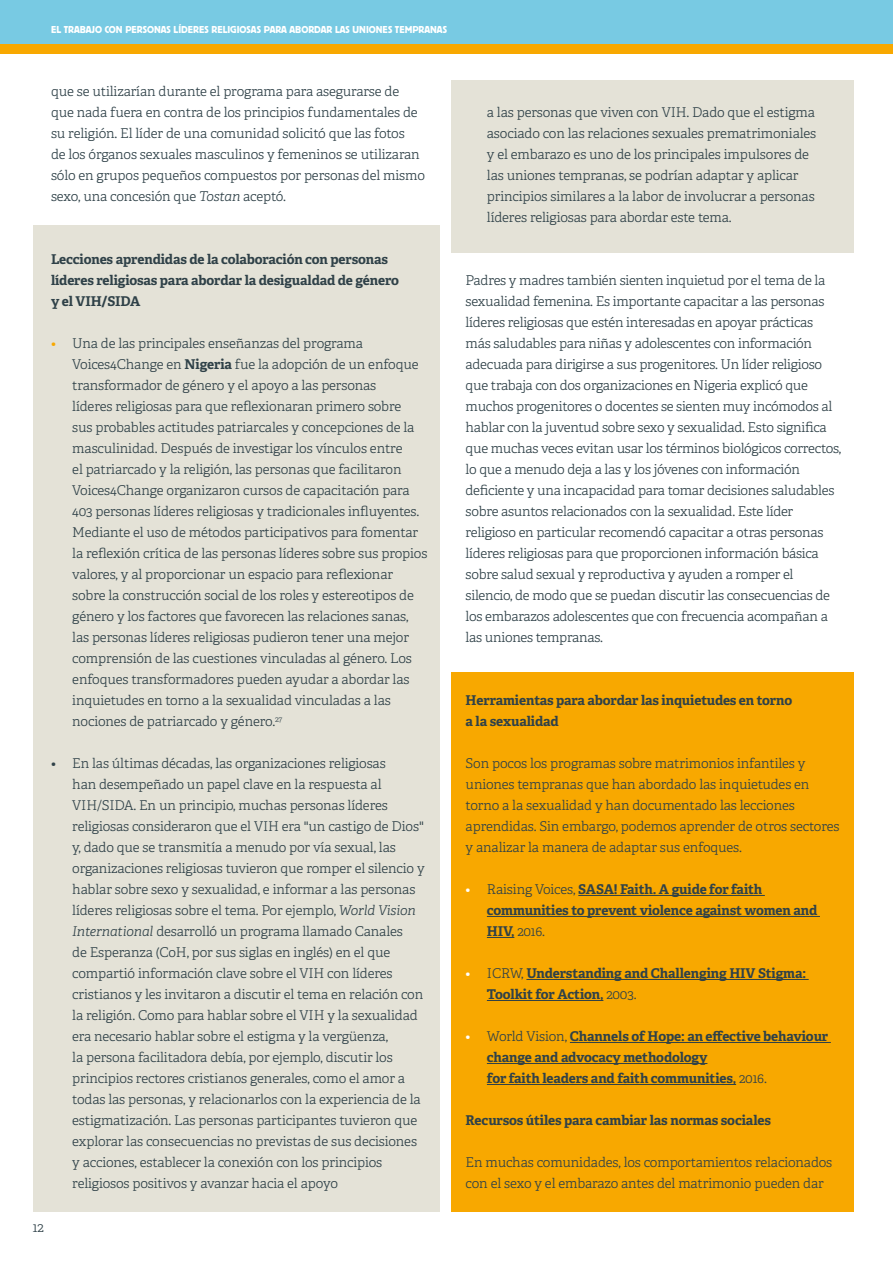
<style>
.page{position:relative;width:893px;height:1263px;background:#fff}
.page>*{position:absolute;margin:0;border:0;box-sizing:border-box;transform-origin:0 0}
.t1{font:300 13.5px/21px "Adelle";letter-spacing:-.01em;color:#2f4148}
.t2{font:700 13.5px/21px "Adelle";letter-spacing:-.01em;color:#2f4148}
.t3{font:10.5px "Platz";color:#fff}
.s1{font-style:italic}
.s2{color:#f8a800}
.s3{font-weight:700}
.s4{font-weight:300;color:#fff}
.s5{font-weight:300}
</style>
<div class="page">
<div style="left:0;top:0;width:893px;height:45px;background:#78cae3"></div>
<div style="left:0;top:45px;width:893px;height:9px;background:#f8a800"></div>
<div style="left:452px;top:673px;width:402px;height:539px;background:#f8a800"></div>
<div style="left:452px;top:81px;width:402px;height:172px;background:#e4e2d7"></div>
<div style="left:33px;top:225px;width:407px;height:987px;background:#e4e2d7"></div>
<hr style="left:578px;top:895px;width:187px;height:1px;background:#2f4148">
<hr style="left:487px;top:916px;width:333px;height:1px;background:#2f4148">
<svg style="left:487px;top:937px;width:27px;height:1px"></svg>
<hr style="left:526px;top:979px;width:283px;height:1px;background:#2f4148">
<hr style="left:487px;top:1000px;width:116px;height:1px;background:#2f4148">
<hr style="left:570px;top:1042px;width:261px;height:1px;background:#2f4148">
<hr style="left:487px;top:1063px;width:220px;height:1px;background:#2f4148">
<hr style="left:487px;top:1084px;width:249px;height:1px;background:#2f4148">
<p class="t3" style="left:51px;top:24px;width:398px">EL TRABAJO CON PERSONAS LÍDERES RELIGIOSAS PARA ABORDAR LAS UNIONES TEMPRANAS</p>
<p class="t1" style="left:51px;top:81px;width:376px">que se utilizarían durante el programa para asegurarse de que nada fuera en contra de los principios fundamentales de su religión. El líder de una comunidad solicitó que las fotos<br>de los órganos sexuales masculinos y femeninos se utilizaran sólo en grupos pequeños compuestos por personas del mismo sexo, una concesión que <span class="s1">Tostan</span> aceptó.</p>
<p class="t2" style="left:51px;top:249px;width:350px">Lecciones aprendidas de la colaboración con personas líderes religiosas para abordar la desigualdad de género y el VIH/SIDA</p>
<p class="t1" style="left:72px;top:333px;width:357px;text-indent:-21px"><span class="s2">•</span> Una de las principales enseñanzas del programa Voices4Change en <span class="s3">Nigeria</span> fue la adopción de un enfoque transformador de género y el apoyo a las personas<br>líderes religiosas para que reflexionaran primero sobre<br>sus probables actitudes patriarcales y concepciones de la masculinidad. Después de investigar los vínculos entre<br>el patriarcado y la religión, las personas que facilitaron Voices4Change organizaron cursos de capacitación para 403 personas líderes religiosas y tradicionales influyentes.<br>Mediante el uso de métodos participativos para fomentar la reflexión crítica de las personas líderes sobre sus propios valores, y al proporcionar un espacio para reflexionar sobre la construcción social de los roles y estereotipos de género y los factores que favorecen las relaciones sanas, las personas líderes religiosas pudieron tener una mejor comprensión de las cuestiones vinculadas al género. Los enfoques transformadores pueden ayudar a abordar las inquietudes en torno a la sexualidad vinculadas a las nociones de patriarcado y género.<sup>27</sup></p>
<p class="t1" style="left:72px;top:753px;width:354px;text-indent:-21px">• En las últimas décadas, las organizaciones religiosas<br>han desempeñado un papel clave en la respuesta al VIH/SIDA. En un principio, muchas personas líderes religiosas consideraron que el VIH era "un castigo de Dios" y, dado que se transmitía a menudo por vía sexual, las organizaciones religiosas tuvieron que romper el silencio y hablar sobre sexo y sexualidad, e informar a las personas líderes religiosas sobre el tema. Por ejemplo, <span class="s1">World Vision International</span> desarrolló un programa llamado Canales<br>de Esperanza (CoH, por sus siglas en inglés) en el que compartió información clave sobre el VIH con líderes cristianos y les invitaron a discutir el tema en relación con la religión. Como para hablar sobre el VIH y la sexualidad era necesario hablar sobre el estigma y la vergüenza,<br>la persona facilitadora debía, por ejemplo, discutir los principios rectores cristianos generales, como el amor a todas las personas, y relacionarlos con la experiencia de la estigmatización. Las personas participantes tuvieron que explorar las consecuencias no previstas de sus decisiones y acciones, establecer la conexión con los principios religiosos positivos y avanzar hacia el apoyo</p>
<p class="t1" style="left:33px;top:1217px;width:12px">12</p>
<p class="t1" style="left:487px;top:102px;width:331px">a las personas que viven con VIH. Dado que el estigma asociado con las relaciones sexuales prematrimoniales y el embarazo es uno de los principales impulsores de las uniones tempranas, se podrían adaptar y aplicar principios similares a la labor de involucrar a personas líderes religiosas para abordar este tema.</p>
<p class="t1" style="left:466px;top:270px;width:377px">Padres y madres también sienten inquietud por el tema de la sexualidad femenina. Es importante capacitar a las personas líderes religiosas que estén interesadas en apoyar prácticas más saludables para niñas y adolescentes con información adecuada para dirigirse a sus progenitores. Un líder religioso que trabaja con dos organizaciones en Nigeria explicó que muchos progenitores o docentes se sienten muy incómodos al hablar con la juventud sobre sexo y sexualidad. Esto significa que muchas veces evitan usar los términos biológicos correctos, lo que a menudo deja a las y los jóvenes con información deficiente y una incapacidad para tomar decisiones saludables sobre asuntos relacionados con la sexualidad. Este líder religioso en particular recomendó capacitar a otras personas líderes religiosas para que proporcionen información básica sobre salud sexual y reproductiva y ayuden a romper el silencio, de modo que se puedan discutir las consecuencias de los embarazos adolescentes que con frecuencia acompañan a las uniones tempranas.</p>
<p class="t2" style="left:466px;top:690px;width:328px">Herramientas para abordar las inquietudes en torno a la sexualidad</p>
<p class="t1" style="left:466px;top:753px;width:375px">Son pocos los programas sobre matrimonios infantiles y uniones tempranas que han abordado las inquietudes en torno a la sexualidad y han documentado las lecciones aprendidas. Sin embargo, podemos aprender de otros sectores y analizar la manera de adaptar sus enfoques.</p>
<p class="t2" style="left:487px;top:879px;width:332px;text-indent:-21px"><span class="s4">•</span> <span class="s5">Raising Voices,</span> SASA! Faith. A guide for faith communities to prevent violence against women and<br>HIV, <span class="s5">2016.</span></p>
<p class="t2" style="left:487px;top:963px;width:321px;text-indent:-21px"><span class="s4">•</span> <span class="s5">ICRW,</span> Understanding and Challenging HIV Stigma:<br>Toolkit for Action, <span class="s5">2003.</span></p>
<p class="t2" style="left:487px;top:1026px;width:343px;text-indent:-21px"><span class="s4">•</span> <span class="s5">World Vision,</span> Channels of Hope: an effective behaviour change and advocacy methodology<br>for faith leaders and faith communities, <span class="s5">2016.</span></p>
<p class="t2" style="left:466px;top:1110px;width:307px">Recursos útiles para cambiar las normas sociales</p>
<p class="t1" style="left:466px;top:1152px;width:368px">En muchas comunidades, los comportamientos relacionados con el sexo y el embarazo antes del matrimonio pueden dar</p>
</div>
